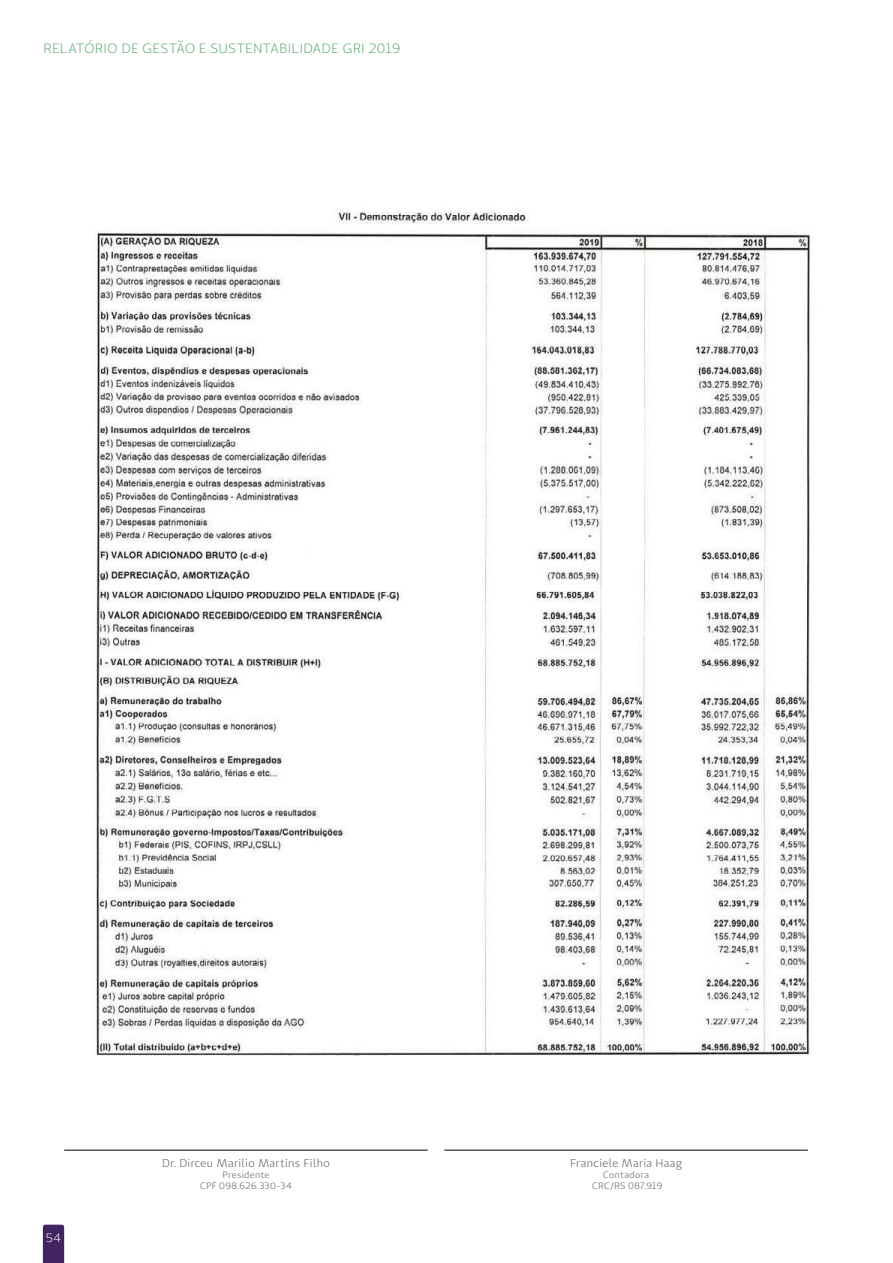
<style>
.page{position:relative;width:893px;height:1263px;background:#fff}
.page>*{position:absolute;margin:0;border:0;box-sizing:border-box;transform-origin:0 0}
.t1{font:13.5px "Unimed Sans";letter-spacing:.02em;color:#60aa79}
.t2{font:12px "Unimed Sans";color:#fff}
.t3{font:11.25px "Unimed Sans";letter-spacing:.03em;color:#575756}
.t4{font:9.15px/10.9px "Unimed Sans";letter-spacing:.045em;color:#575756;text-align:center}
</style>
<div class="page">
<svg style="left:43px;top:1225px;width:21px;height:38px"></svg>
<img style="left:95px;top:212px;width:716px;height:844px">
<hr style="left:65px;top:1150px;width:362px;height:1px;background:#000">
<hr style="left:445px;top:1150px;width:363px;height:1px;background:#000">
<h1 class="t1" style="left:43px;top:39px;width:359px">RELATÓRIO DE GESTÃO E SUSTENTABILIDADE GRI 2019</h1>
<h2 class="t2" style="left:46px;top:1230px;width:17px">54</h2>
<p class="t3" style="left:162px;top:1156px;width:169px">Dr. Dirceu Marilio Martins Filho</p>
<p class="t4" style="left:200px;top:1169px;width:93px">Presidente<br>CPF 098.626.330-34</p>
<p class="t3" style="left:570px;top:1156px;width:113px">Franciele Maria Haag</p>
<p class="t4" style="left:592px;top:1169px;width:72px">Contadora<br>CRC/RS 087.919</p>
</div>
